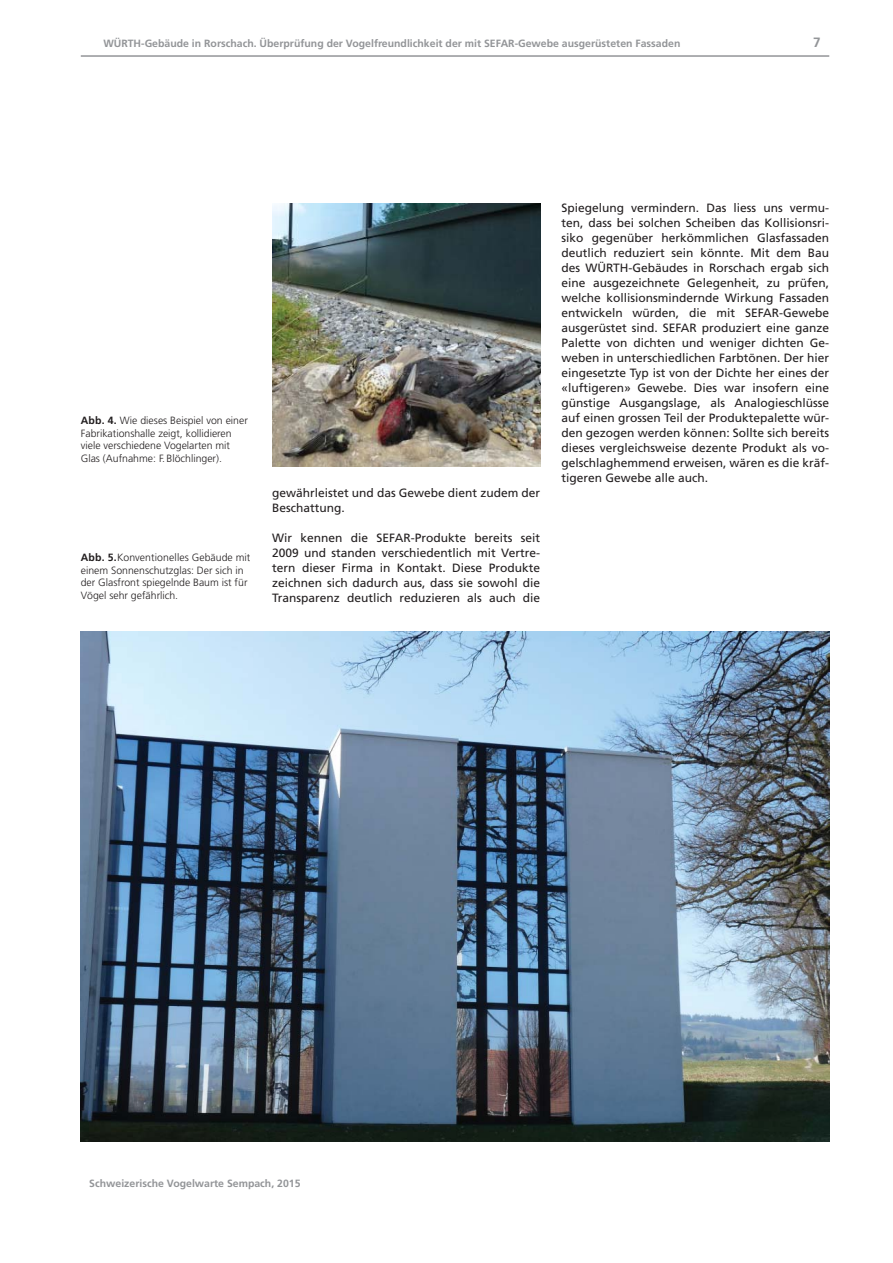
<style>
.page{position:relative;width:893px;height:1263px;background:#fff}
.page>*{position:absolute;margin:0;border:0;box-sizing:border-box;transform-origin:0 0}
.t1{font:700 13.5px "Frutiger";color:#939598}
.t2{font:12px/15px "Frutiger";color:#231f20;text-align:justify}
.t3{font:300 10.5px/12.6px "Frutiger";color:#231f20}
.t4{font:700 10.5px "Frutiger";color:#939598}
.s1{font-weight:700}
</style>
<div class="page">
<hr style="left:81px;top:55px;width:748px;height:2px;background:#939598">
<img style="left:81px;top:631px;width:748px;height:511px">
<img style="left:272px;top:204px;width:268px;height:263px">
<p class="t4" style="left:103px;top:39px;width:578px">WÜRTH-Gebäude in Rorschach. Überprüfung der Vogelfreundlichkeit der mit SEFAR-Gewebe ausgerüsteten Fassaden</p>
<p class="t1" style="left:813px;top:37px;width:9px">7</p>
<p class="t3" style="left:81px;top:415px;width:169px"><span class="s1">Abb. 4.</span> Wie dieses Beispiel von einer Fabrikationshalle zeigt, kollidieren viele verschiedene Vogelarten mit Glas (Aufnahme: F. Blöchlinger).</p>
<p class="t3" style="left:81px;top:552px;width:171px"><span class="s1">Abb. 5.</span>Konventionelles Gebäude mit einem Sonnenschutzglas: Der sich in der Glasfront spiegelnde Baum ist für Vögel sehr gefährlich.</p>
<p class="t2" style="left:272px;top:486px;width:269px">gewährleistet und das Gewebe dient zudem der<br>Beschattung.</p>
<p class="t2" style="left:272px;top:531px;width:269px">Wir kennen die SEFAR-Produkte bereits seit 2009 und standen verschiedentlich mit Vertre&shy;tern dieser Firma in Kontakt. Diese Produkte zeichnen sich dadurch aus, dass sie sowohl die Transparenz deutlich reduzieren als auch die</p>
<p class="t2" style="left:561px;top:201px;width:269px">Spiegelung vermindern. Das liess uns vermu&shy;ten, dass bei solchen Scheiben das Kollisionsri&shy;siko gegenüber herkömmlichen Glasfassaden deutlich reduziert sein könnte. Mit dem Bau des WÜRTH-Gebäudes in Rorschach ergab sich eine ausgezeichnete Gelegenheit, zu prüfen, welche kollisionsmindernde Wirkung Fassaden entwickeln würden, die mit SEFAR-Gewebe ausgerüstet sind. SEFAR produziert eine ganze Palette von dichten und weniger dichten Ge&shy;weben in unterschiedlichen Farbtönen. Der hier eingesetzte Typ ist von der Dichte her eines der «luftigeren» Gewebe. Dies war insofern eine günstige Ausgangslage, als Analogieschlüsse auf einen grossen Teil der Produktepalette wür&shy;den gezogen werden können: Sollte sich bereits dieses vergleichsweise dezente Produkt als vo&shy;gelschlaghemmend erweisen, wären es die kräf&shy;tigeren Gewebe alle auch.</p>
<p class="t4" style="left:89px;top:1179px;width:213px">Schweizerische Vogelwarte Sempach, 2015</p>
</div>
